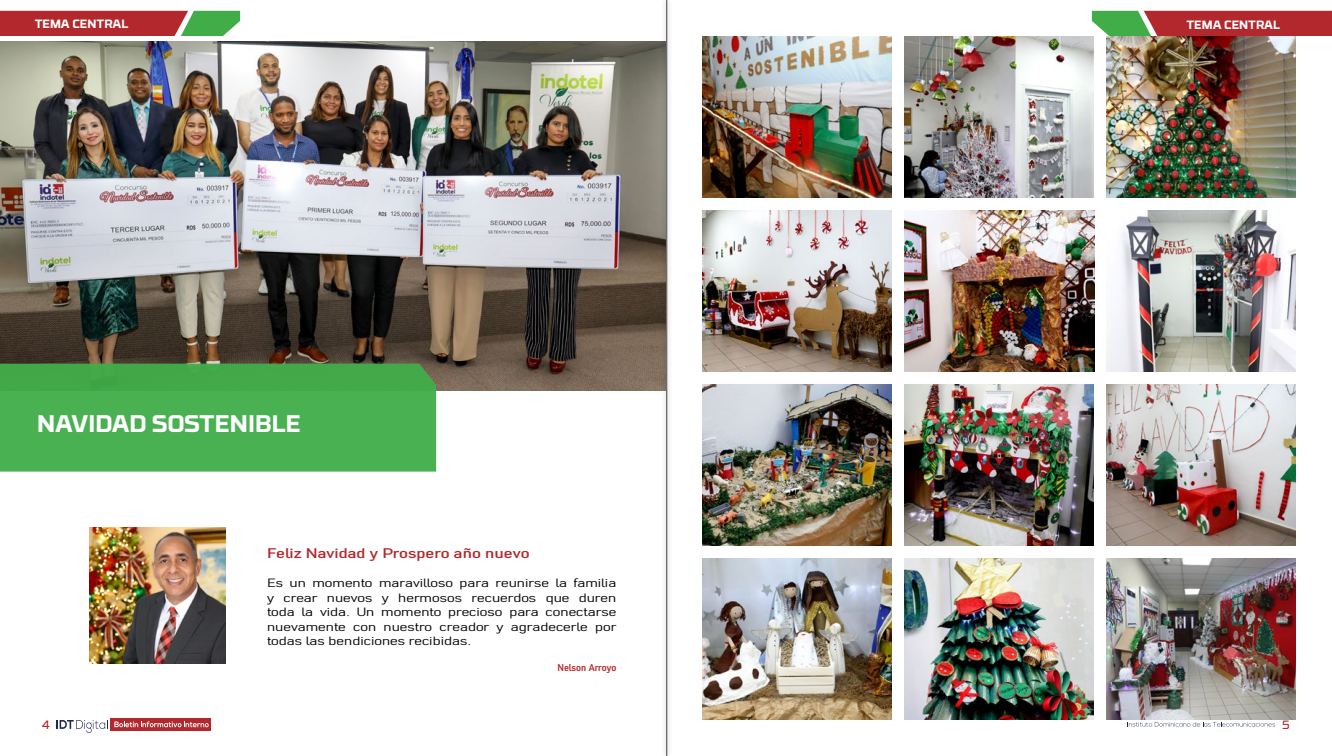
<style>
.page{position:relative;width:1332px;height:756px;background:#fff}
.page>*{position:absolute;margin:0;border:0;box-sizing:border-box;transform-origin:0 0}
.t1{font:700 24px "RB No 3.1";color:#fff}
.t2{font:500 14px "Nota";color:#b3282d;scale:1.28 1}
.t3{font:12px/14.4px "Nota";color:#000;text-align:justify;scale:1.28 1}
.t4{font:700 12px "RB No 3.1";color:#fff}
.t5{font:12px "RB No 3.1";color:#b3282d}
.t6{font:700 10px "Nota";color:#b3282d}
</style>
<div class="page">
<div style="left:110px;top:719px;width:101px;height:12px;background:#b3282d"></div>
<svg style="left:57px;top:720px;width:51px;height:13px"></svg>
<svg style="left:114px;top:721px;width:95px;height:6px"></svg>
<svg style="left:1128px;top:722px;width:147px;height:5px"></svg>
<img style="left:0;top:41px;width:661px;height:349px">
<svg style="left:0;top:364px;width:436px;height:108px;background:#48ae50"></svg>
<svg style="left:1092px;top:11px;width:240px;height:25px;background:#9f4c3c"></svg>
<svg style="left:0;top:11px;width:240px;height:25px;background:#9f4c3c"></svg>
<img style="left:90px;top:527px;width:135px;height:136px">
<img style="left:702px;top:36px;width:190px;height:162px">
<img style="left:904px;top:36px;width:190px;height:162px">
<img style="left:1106px;top:36px;width:190px;height:162px">
<img style="left:702px;top:210px;width:190px;height:162px">
<img style="left:904px;top:210px;width:190px;height:162px">
<img style="left:1106px;top:210px;width:190px;height:162px">
<img style="left:702px;top:384px;width:190px;height:162px">
<img style="left:904px;top:384px;width:190px;height:162px">
<img style="left:1106px;top:384px;width:190px;height:162px">
<img style="left:702px;top:558px;width:190px;height:162px">
<img style="left:904px;top:558px;width:190px;height:162px">
<img style="left:1106px;top:558px;width:190px;height:162px">
<div style="left:661px;top:0;width:11px;height:756px;background:#000;opacity:.54"></div>
<hr style="left:666px;top:0;width:1px;height:756px;background:#414042">
<p class="t4" style="left:35px;top:14px;width:95px">TEMA CENTRAL</p>
<p class="t4" style="left:1186px;top:15px;width:95px">TEMA CENTRAL</p>
<h1 class="t1" style="left:37px;top:404px;width:265px">NAVIDAD SOSTENIBLE</h1>
<p class="t2" style="left:267px;top:544px;width:207px">Feliz Navidad y Prospero año nuevo</p>
<p class="t3" style="left:267px;top:575px;width:274px">Es un momento maravilloso para reunirse la familia y crear nuevos y hermosos recuerdos que duren toda la vida. Un momento precioso para conectarse nuevamente con nuestro creador y agradecerle por todas las bendiciones recibidas.</p>
<p class="t6" style="left:557px;top:661px;width:60px">Nelson Arroyo</p>
<p class="t5" style="left:42px;top:716px;width:9px">4</p>
<p class="t5" style="left:1282px;top:716px;width:9px">5</p>
</div>
